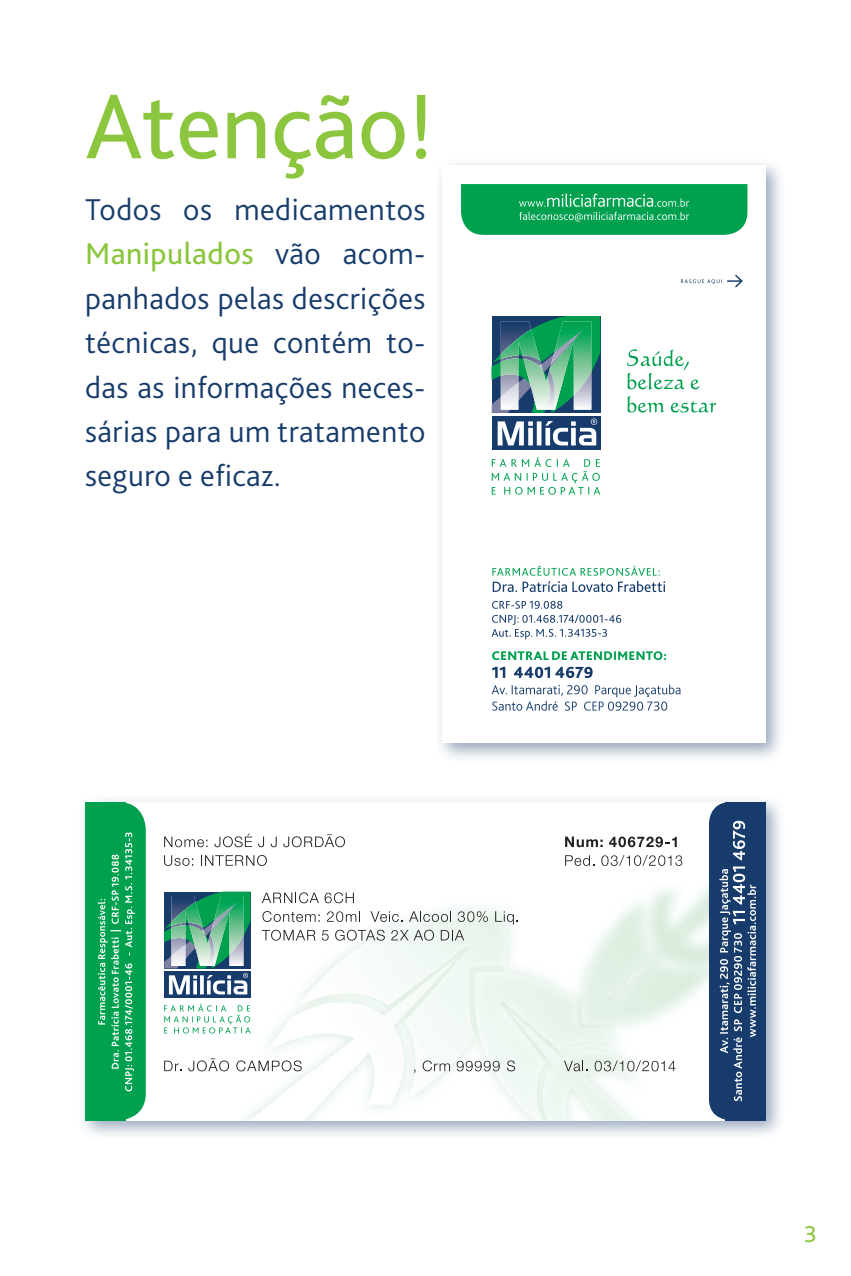
<style>
.page{position:relative;width:851px;height:1276px;background:#fff}
.page>*{position:absolute;margin:0;border:0;box-sizing:border-box;transform-origin:0 0}
.t1{font:96px "Bliss Pro";color:#8bc63e}
.t2{font:300 31.5px/44.4px "Bliss Pro";letter-spacing:.015em;color:#173c6b;text-align:justify}
.t3{font:24px "Bliss Pro";color:#8bc63e}
.s1{font-weight:400;color:#8bc63e}
</style>
<div class="page">
<div style="left:77px;top:794px;width:708px;height:346px;background:#173c6b;opacity:.45"></div>
<div style="left:85px;top:802px;width:680px;height:318px;background:#fff"></div>
<img style="left:241px;top:887px;width:467px;height:233px">
<div style="left:164px;top:971px;width:86px;height:27px;background:linear-gradient(to right,#173c6b,#173c6b)"></div>
<svg style="left:164px;top:1003px;width:86px;height:30px"></svg>
<svg style="left:164px;top:891px;width:86px;height:103px;background:#5b978f"></svg>
<svg style="left:708px;top:802px;width:57px;height:318px;background:#35557e"></svg>
<svg style="left:85px;top:802px;width:61px;height:318px;background:#17a95d"></svg>
<div style="left:434px;top:158px;width:352px;height:605px;background:#173c6b;opacity:.45"></div>
<div style="left:442px;top:166px;width:323px;height:577px;background:#fff"></div>
<svg style="left:491px;top:684px;width:189px;height:26px"></svg>
<svg style="left:492px;top:667px;width:100px;height:11px"></svg>
<svg style="left:492px;top:651px;width:174px;height:9px"></svg>
<svg style="left:491px;top:601px;width:130px;height:38px"></svg>
<svg style="left:492px;top:566px;width:173px;height:26px"></svg>
<svg style="left:680px;top:279px;width:40px;height:5px"></svg>
<svg style="left:727px;top:274px;width:16px;height:14px"></svg>
<svg style="left:627px;top:396px;width:88px;height:16px"></svg>
<svg style="left:627px;top:349px;width:72px;height:41px"></svg>
<div style="left:491px;top:416px;width:109px;height:34px;background:#173c6b"></div>
<svg style="left:491px;top:457px;width:109px;height:38px"></svg>
<svg style="left:491px;top:316px;width:109px;height:129px"></svg>
<svg style="left:461px;top:184px;width:286px;height:51px;background:#12a75a"></svg>
<svg style="left:164px;top:836px;width:43px;height:11px"></svg>
<svg style="left:214px;top:833px;width:38px;height:14px"></svg>
<svg style="left:258px;top:836px;width:6px;height:11px"></svg>
<svg style="left:270px;top:836px;width:6px;height:11px"></svg>
<svg style="left:283px;top:834px;width:62px;height:13px"></svg>
<svg style="left:565px;top:836px;width:37px;height:11px"></svg>
<svg style="left:609px;top:836px;width:67px;height:11px"></svg>
<svg style="left:164px;top:855px;width:16px;height:11px"></svg>
<svg style="left:183px;top:858px;width:6px;height:7px"></svg>
<svg style="left:201px;top:855px;width:66px;height:11px"></svg>
<svg style="left:565px;top:855px;width:29px;height:11px"></svg>
<svg style="left:601px;top:855px;width:7px;height:11px"></svg>
<div style="left:602px;top:856px;width:5px;height:9px;background:#fff;border-radius:50%"></div>
<svg style="left:610px;top:855px;width:19px;height:11px"></svg>
<svg style="left:634px;top:855px;width:7px;height:11px"></svg>
<div style="left:635px;top:856px;width:5px;height:9px;background:#fff;border-radius:50%"></div>
<svg style="left:642px;top:855px;width:13px;height:11px"></svg>
<svg style="left:658px;top:855px;width:7px;height:11px"></svg>
<div style="left:659px;top:856px;width:5px;height:9px;background:#fff;border-radius:50%"></div>
<svg style="left:667px;top:855px;width:15px;height:11px"></svg>
<svg style="left:262px;top:892px;width:92px;height:11px"></svg>
<svg style="left:262px;top:911px;width:10px;height:11px"></svg>
<svg style="left:273px;top:914px;width:8px;height:8px"></svg>
<svg style="left:274px;top:914px;width:6px;height:7px"></svg>
<svg style="left:283px;top:912px;width:37px;height:10px"></svg>
<svg style="left:327px;top:911px;width:6px;height:10px"></svg>
<svg style="left:336px;top:911px;width:7px;height:11px"></svg>
<div style="left:337px;top:912px;width:5px;height:9px;background:#fff;border-radius:50%"></div>
<svg style="left:346px;top:911px;width:14px;height:10px"></svg>
<svg style="left:370px;top:911px;width:32px;height:11px"></svg>
<svg style="left:409px;top:911px;width:21px;height:11px"></svg>
<svg style="left:432px;top:914px;width:6px;height:7px"></svg>
<svg style="left:442px;top:911px;width:9px;height:10px"></svg>
<svg style="left:457px;top:911px;width:8px;height:11px"></svg>
<svg style="left:467px;top:911px;width:7px;height:11px"></svg>
<div style="left:468px;top:912px;width:5px;height:9px;background:#eef7f0;border-radius:50%"></div>
<svg style="left:477px;top:911px;width:11px;height:11px"></svg>
<svg style="left:495px;top:911px;width:23px;height:13px"></svg>
<svg style="left:262px;top:929px;width:53px;height:11px"></svg>
<svg style="left:322px;top:930px;width:6px;height:10px"></svg>
<svg style="left:335px;top:929px;width:50px;height:11px"></svg>
<svg style="left:391px;top:929px;width:43px;height:11px"></svg>
<svg style="left:440px;top:930px;width:24px;height:10px"></svg>
<svg style="left:164px;top:1060px;width:17px;height:11px"></svg>
<svg style="left:188px;top:1058px;width:41px;height:13px"></svg>
<svg style="left:236px;top:1060px;width:66px;height:11px"></svg>
<svg style="left:422px;top:1060px;width:28px;height:11px"></svg>
<svg style="left:456px;top:1060px;width:43px;height:11px"></svg>
<svg style="left:506px;top:1060px;width:9px;height:11px"></svg>
<svg style="left:564px;top:1060px;width:23px;height:11px"></svg>
<svg style="left:594px;top:1060px;width:7px;height:11px"></svg>
<svg style="left:595px;top:1061px;width:6px;height:9px"></svg>
<svg style="left:603px;top:1060px;width:20px;height:11px"></svg>
<svg style="left:627px;top:1060px;width:7px;height:11px"></svg>
<div style="left:628px;top:1061px;width:5px;height:9px;background:#f2f9f4;border-radius:50%"></div>
<svg style="left:635px;top:1060px;width:14px;height:11px"></svg>
<svg style="left:651px;top:1060px;width:7px;height:11px"></svg>
<div style="left:652px;top:1061px;width:5px;height:9px;background:#fff;border-radius:50%"></div>
<svg style="left:661px;top:1061px;width:14px;height:10px"></svg>
<h1 class="t1" style="left:85px;top:67px;width:350px">Atenção!</h1>
<p class="t2" style="left:85px;top:186px;width:342px">Todos os medicamentos <span class="s1">Manipulados</span> vão acom&shy;panhados pelas descrições técnicas, que contém to&shy;das as informações neces&shy;sárias para um tratamento seguro e eficaz.</p>
<p class="t3" style="left:804px;top:1218px;width:14px">3</p>
</div>
